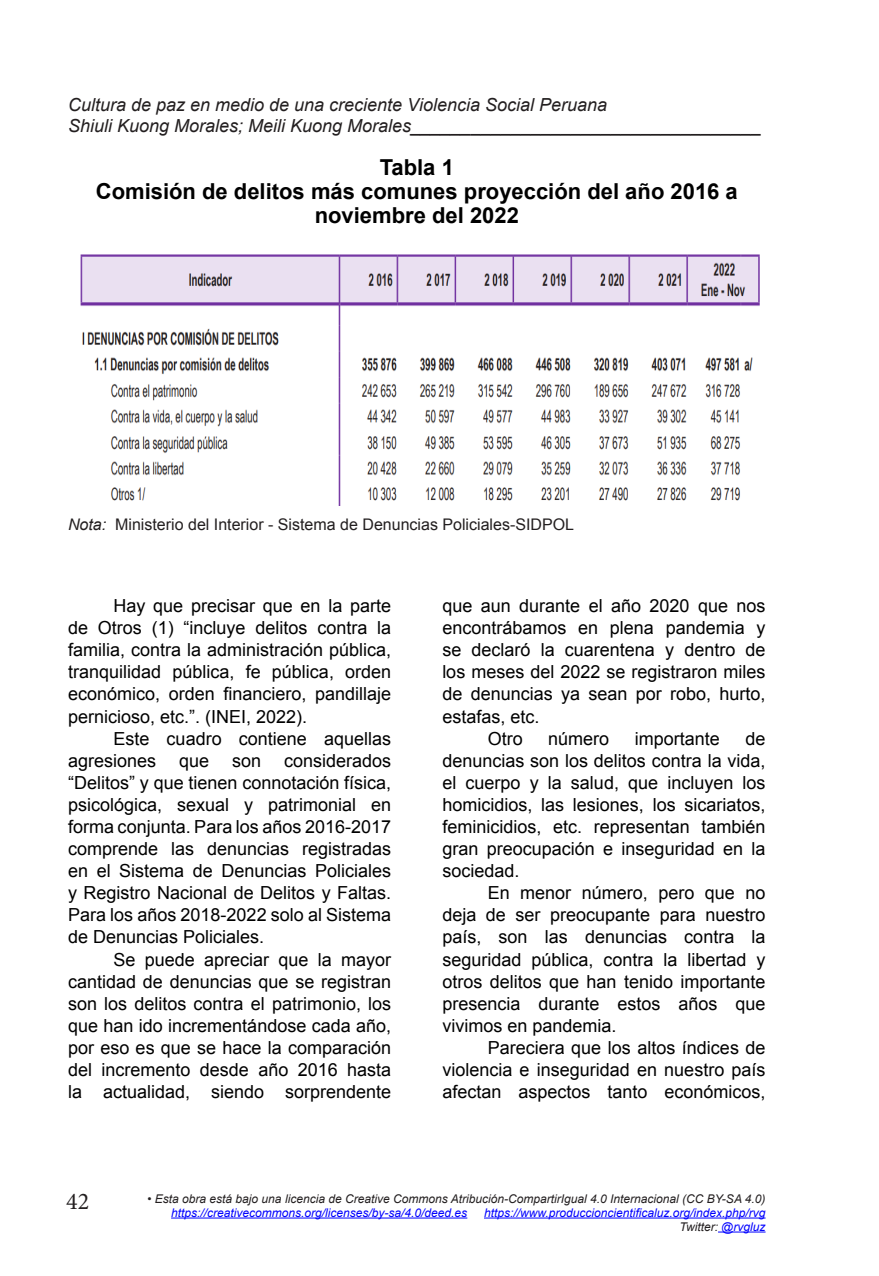
<style>
.page{position:relative;width:879px;height:1276px;background:#fff}
.page>*{position:absolute;margin:0;border:0;box-sizing:border-box;transform-origin:0 0}
.t1{font:24px "Minion Pro";color:#231f20}
.TITULOS_GRAFICOS_Y_T{font:700 22px/24px "Arial";color:#000;text-align:center}
.PARRAFOS_TEXTO{font:18px/22px "Arial";color:#000;text-align:justify}
.t2{font:italic 18px/21.6px "Arial";color:#231f20}
.t3{font:16px "Arial";color:#231f20}
.t4{font:italic 12px/14px "Arial";color:#00f;text-align:right}
.t5{font:italic 12px "Arial";color:#231f20}
.s1{font-style:italic}
.s2{color:#231f20}
</style>
<div class="page">
<hr style="left:171px;top:1217px;width:296px;height:1px;background:#00f">
<hr style="left:484px;top:1217px;width:281px;height:1px;background:#00f">
<hr style="left:718px;top:1231px;width:47px;height:1px;background:#00f">
<img style="left:80px;top:254px;width:680px;height:252px">
<p class="t2" style="left:68px;top:94px;width:695px">Cultura de paz en medio de una creciente Violencia Social Peruana<br>Shiuli Kuong Morales; Meili Kuong Morales___________________________________</p>
<p class="TITULOS_GRAFICOS_Y_T" style="left:380px;top:156px;width:76px">Tabla 1</p>
<p class="TITULOS_GRAFICOS_Y_T" style="left:96px;top:180px;width:643px">Comisión de delitos más comunes proyección del año 2016 a noviembre del 2022</p>
<p class="t3" style="left:68px;top:514px;width:507px"><span class="s1">Nota:</span> Ministerio del Interior - Sistema de Denuncias Policiales-SIDPOL</p>
<p class="PARRAFOS_TEXTO" style="left:68px;top:595px;width:325px;text-indent:45px">Hay que precisar que en la parte de Otros (1) “incluye delitos contra la familia, contra la administración pública, tranquilidad pública, fe pública, orden económico, orden financiero, pandillaje pernicioso, etc.”. (INEI, 2022).</p>
<p class="PARRAFOS_TEXTO" style="left:68px;top:727px;width:325px;text-indent:45px">Este cuadro contiene aquellas agresiones</p>
<p class="PARRAFOS_TEXTO" style="left:68px;top:749px;width:325px;text-indent:216px">considerados “Delitos” y que tienen connotación física, psicológica, sexual y patrimonial en forma conjunta. Para los años 2016-2017 comprende las denuncias registradas en el Sistema de Denuncias Policiales y Registro Nacional de Delitos y Faltas.<br>Para los años 2018-2022 solo al Sistema de Denuncias Policiales.</p>
<p class="PARRAFOS_TEXTO" style="left:68px;top:948px;width:325px;text-indent:45px">Se puede apreciar que la mayor cantidad de denuncias que se registran son los delitos contra el patrimonio, los que han ido incrementándose cada año, por eso es que se hace la comparación del incremento desde año 2016 hasta la actualidad, siendo sorprendente</p>
<p class="PARRAFOS_TEXTO" style="left:179px;top:749px;width:32px">que</p>
<p class="PARRAFOS_TEXTO" style="left:232px;top:749px;width:31px">son</p>
<p class="PARRAFOS_TEXTO" style="left:442px;top:595px;width:325px">que aun durante el año 2020 que nos encontrábamos en plena pandemia y se declaró la cuarentena y dentro de los meses del 2022 se registraron miles de denuncias ya sean por robo, hurto, estafas, etc.</p>
<p class="PARRAFOS_TEXTO" style="left:488px;top:727px;width:37px">Otro</p>
<p class="PARRAFOS_TEXTO" style="left:548px;top:727px;width:63px">número</p>
<p class="PARRAFOS_TEXTO" style="left:635px;top:727px;width:87px">importante</p>
<p class="PARRAFOS_TEXTO" style="left:442px;top:727px;width:325px;text-indent:303px">de denuncias son los delitos contra la vida, el cuerpo y la salud, que incluyen los homicidios, las lesiones, los sicariatos, feminicidios, etc. representan también gran preocupación e inseguridad en la sociedad.</p>
<p class="PARRAFOS_TEXTO" style="left:442px;top:882px;width:325px;text-indent:45px">En menor número, pero que no deja de ser preocupante para nuestro país, son las denuncias contra la seguridad pública, contra la libertad y otros delitos que han tenido importante presencia durante estos años que vivimos en pandemia.</p>
<p class="PARRAFOS_TEXTO" style="left:442px;top:1036px;width:325px;text-indent:45px">Pareciera que los altos índices de violencia e inseguridad en nuestro país afectan aspectos tanto económicos,</p>
<h1 class="t1" style="left:66px;top:1185px;width:25px">42</h1>
<p class="t5" style="left:147px;top:1190px;width:620px">• Esta obra está bajo una licencia de Creative Commons Atribución-CompartirIgual 4.0 Internacional (CC BY-SA 4.0)</p>
<p class="t4" style="left:171px;top:1205px;width:298px">https://creativecommons.org/licenses/by-sa/4.0/deed.es</p>
<p class="t4" style="left:484px;top:1205px;width:283px">https://www.produccioncientificaluz.org/index.php/rvg<br><span class="s2">Twitter:</span> @rvgluz</p>
</div>
